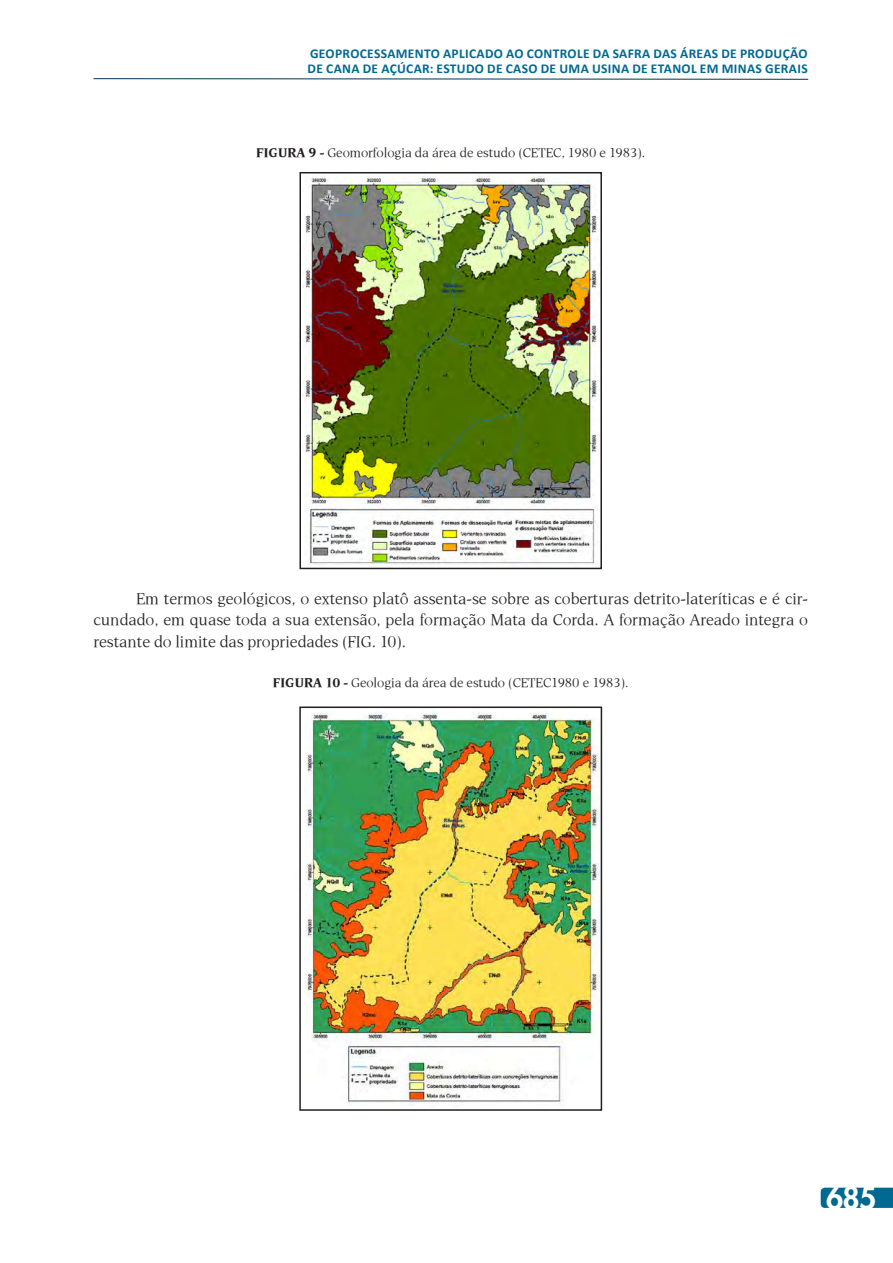
<style>
.page{position:relative;width:893px;height:1263px;background:#fff}
.page>*{position:absolute;margin:0;border:0;box-sizing:border-box;transform-origin:0 0}
.t1{font:800 30px "Futura Std";color:#fff}
.t2{font:16.5px/21.8px "Esperanto";color:#231f20;text-align:justify}
.t3{font:700 13.5px/15px "Calibri";letter-spacing:.025em;color:#006991}
.t4{font:13.5px "Esperanto";color:#231f20}
.s1{font-weight:700}
</style>
<div class="page">
<svg style="left:93px;top:78px;width:716px;height:2px"></svg>
<svg style="left:821px;top:1188px;width:72px;height:20px"></svg>
<img style="left:302px;top:176px;width:296px;height:390px">
<div style="left:299px;top:172px;width:303px;height:397px;border:2px solid #231f20"></div>
<img style="left:304px;top:709px;width:295px;height:397px">
<div style="left:299px;top:706px;width:303px;height:405px;border:2px solid #231f20"></div>
<p class="t3" style="left:308px;top:46px;width:502px">GEOPROCESSAMENTO APLICADO AO CONTROLE DA SAFRA DAS ÁREAS DE PRODUÇÃO<br>DE CANA DE AÇÚCAR: ESTUDO DE CASO DE UMA USINA DE ETANOL EM MINAS GERAIS</p>
<p class="t4" style="left:256px;top:145px;width:390px"><span class="s1">FIGURA 9 -</span> Geomorfologia da área de estudo (CETEC, 1980 e 1983).</p>
<p class="t2" style="left:94px;top:587px;width:716px;text-indent:43px">Em termos geológicos, o extenso platô assenta-se sobre as coberturas detrito-lateríticas e é cir&shy;cundado, em quase toda a sua extensão, pela formação Mata da Corda. A formação Areado integra o restante do limite das propriedades (FIG. 10).</p>
<p class="t4" style="left:273px;top:675px;width:357px"><span class="s1">FIGURA 10 -</span> Geologia da área de estudo (CETEC1980 e 1983).</p>
<h1 class="t1" style="left:826px;top:1179px;width:52px">685</h1>
</div>
